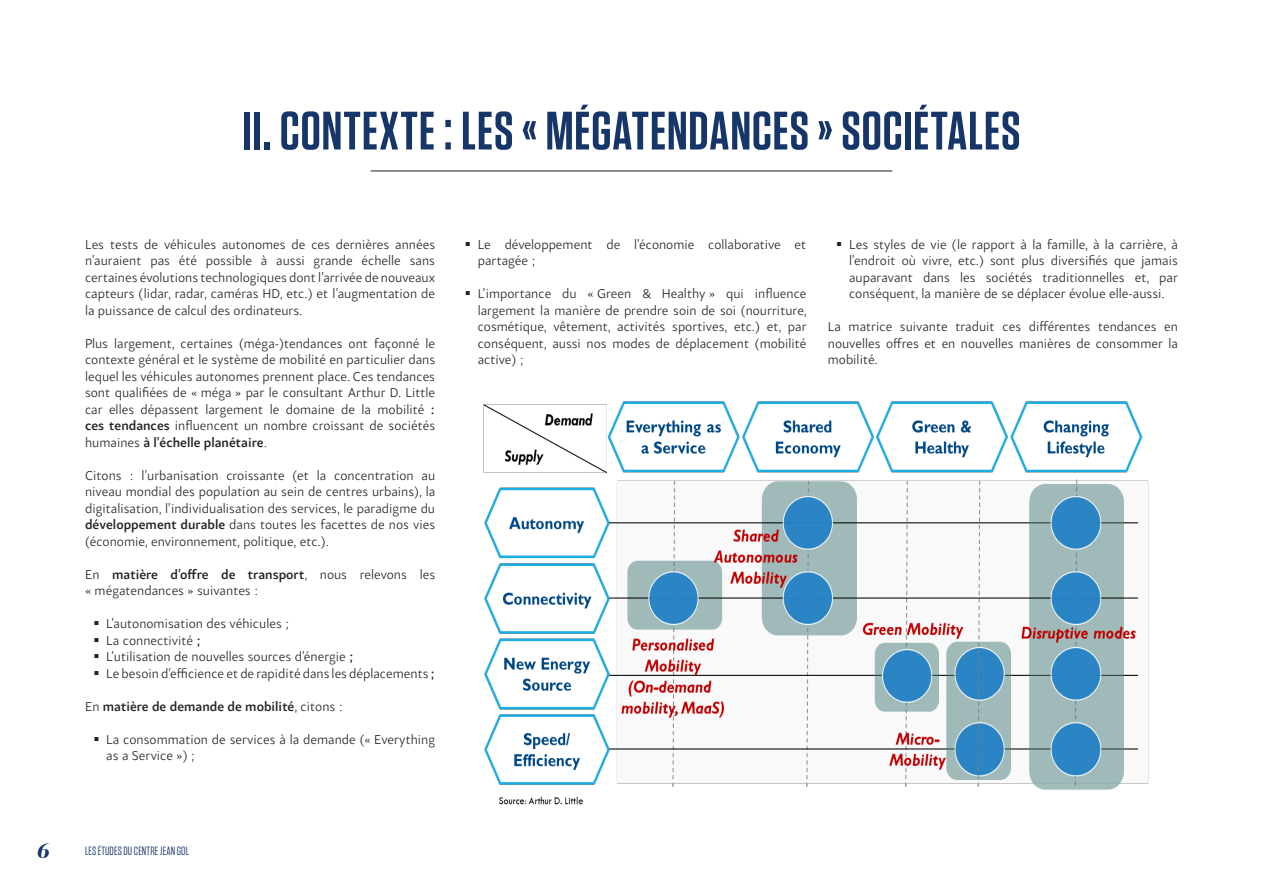
<style>
.page{position:relative;width:1263px;height:893px;background:#fff}
.page>*{position:absolute;margin:0;border:0;box-sizing:border-box;transform-origin:0 0}
.Titres{font:600 54px "Tungsten";letter-spacing:.015em;color:#163569}
.t1{font:italic 700 21px "Anglecia Pro Display";color:#163569}
.TXT_3_c{font:300 13.5px/16.5px "Samo Sans Pro";color:#231f20;text-align:justify}
.TXT_3_c-2{font:500 13.5px "Samo Sans Pro";color:#231f20}
.t2{font:12px "Tungsten";letter-spacing:.01em;color:#163569}
.s1{font-weight:500}
.s2{font-weight:300}
</style>
<div class="page">
<hr style="left:371px;top:171px;width:521px;height:1px;background:#231f20">
<img style="left:483px;top:401px;width:666px;height:404px">
<p class="Titres" style="left:242px;top:102px;width:779px">II. CONTEXTE : LES « MÉGATENDANCES» SOCIÉTALES</p>
<p class="TXT_3_c" style="left:85px;top:236px;width:352px">Les tests de véhicules autonomes de ces dernières années n’auraient pas été possible à aussi grande échelle sans certaines évolutions technologiques dont l’arrivée de nouveaux capteurs (lidar, radar, caméras HD, etc.) et l’augmentation de la puissance de calcul des ordinateurs.</p>
<p class="TXT_3_c" style="left:85px;top:335px;width:352px">Plus largement, certaines (méga-)tendances ont façonné le contexte général et le système de mobilité en particulier dans lequel les véhicules autonomes prennent place. Ces tendances sont qualifiées de « méga » par le consultant Arthur D. Little car elles dépassent largement le domaine de la mobilité <span class="s1">: ces tendances</span> influencent un nombre croissant de sociétés humaines <span class="s1">à l’échelle planétaire</span>.</p>
<p class="TXT_3_c" style="left:85px;top:467px;width:352px">Citons : l’urbanisation croissante (et la concentration au niveau mondial des population au sein de centres urbains), la digitalisation, l’individualisation des services, le paradigme du <span class="s1">développement durable</span> dans toutes les facettes de nos vies (économie, environnement, politique, etc.).</p>
<p class="TXT_3_c" style="left:85px;top:566px;width:352px">En <span class="s1">matière d’offre de transport</span>, nous relevons les « mégatendances » suivantes :</p>
<p class="TXT_3_c" style="left:106px;top:615px;width:185px">L’autonomisation des véhicules ;</p>
<p class="TXT_3_c" style="left:106px;top:632px;width:96px">La connectivité <span class="s1">;</span></p>
<p class="TXT_3_c" style="left:106px;top:648px;width:249px">L’utilisation de nouvelles sources d’énergie <span class="s1">;</span></p>
<p class="TXT_3_c" style="left:106px;top:665px;width:330px">Le besoin d’efficience et de rapidité dans les déplacements <span class="s1">;</span></p>
<p class="TXT_3_c-2" style="left:85px;top:698px;width:260px"><span class="s2">En</span> matière de demande de mobilité<span class="s2">, citons :</span></p>
<p class="TXT_3_c" style="left:106px;top:731px;width:330px">La consommation de services à la demande (« Everything as a Service ») ;</p>
<h2 class="t1" style="left:36px;top:837px;width:14px">6</h2>
<p class="t2" style="left:85px;top:845px;width:105px">LES ÉTUDES DU CENTRE JEAN GOL</p>
<p class="TXT_3_c" style="left:478px;top:236px;width:330px">Le développement de l’économie collaborative et partagée ;</p>
<p class="TXT_3_c" style="left:478px;top:285px;width:331px">L’importance du « Green &amp; Healthy » qui influence largement la manière de prendre soin de soi (nourriture, cosmétique, vêtement, activités sportives, etc.) et, par conséquent, aussi nos modes de déplacement (mobilité active) ;</p>
<p class="TXT_3_c" style="left:849px;top:236px;width:330px">Les styles de vie (le rapport à la famille, à la carrière, à l’endroit où vivre, etc.) sont plus diversifiés que jamais auparavant dans les sociétés traditionnelles et, par conséquent, la manière de se déplacer évolue elle-aussi.</p>
<p class="TXT_3_c" style="left:828px;top:318px;width:352px">La matrice suivante traduit ces différentes tendances en nouvelles offres et en nouvelles manières de consommer la mobilité.</p>
</div>
